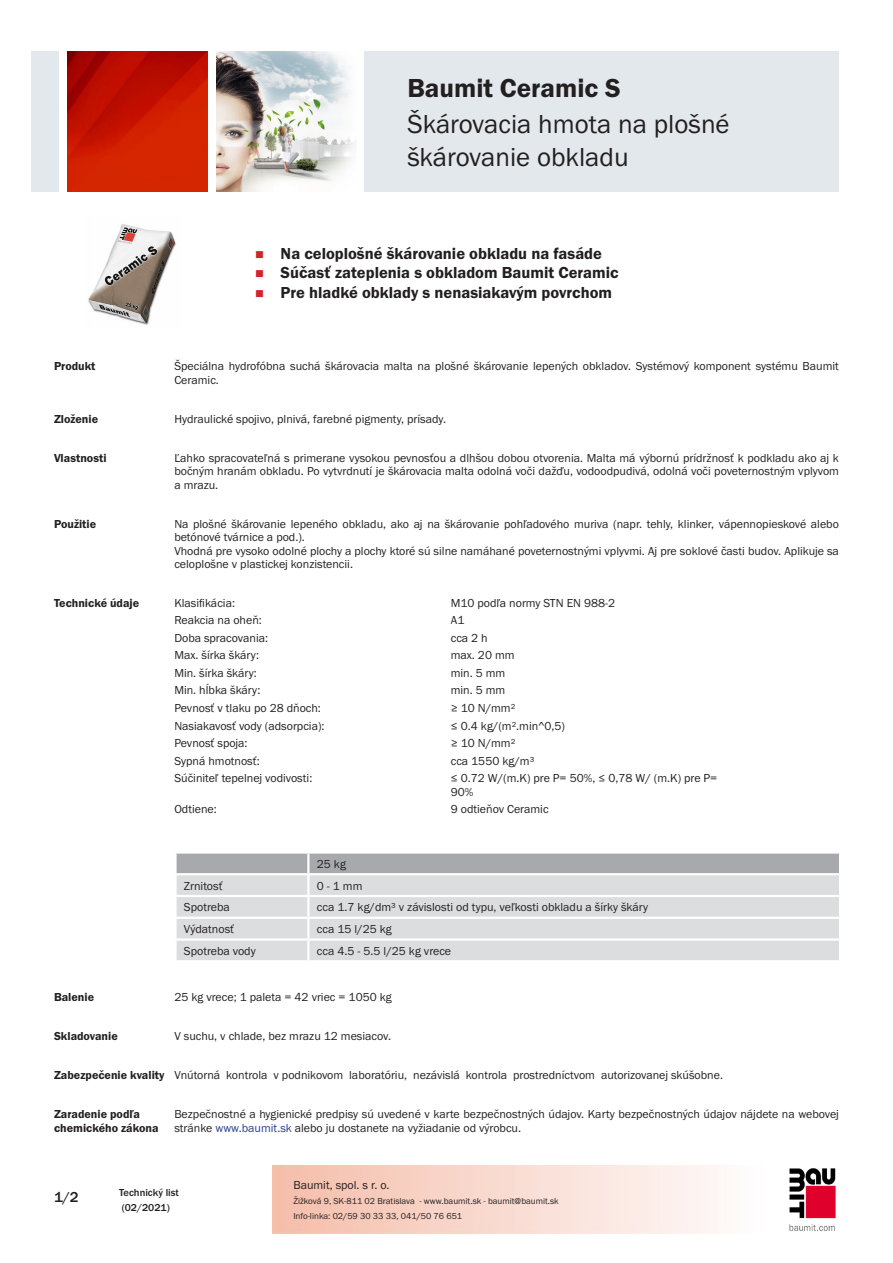
<style>
.page{position:relative;width:893px;height:1263px;background:#fff}
.page>*{position:absolute;margin:0;border:0;box-sizing:border-box;transform-origin:0 0}
.PDS_Produktname_Land{font:27px/32.4px "BM Franklin Gothic URW Boo";color:#231f20}
.PDS_Produktname{font:27px "BM Franklin Gothic URW Dem";color:#231f20}
.t1{font:16.5px "BM Franklin Gothic URW Dem";color:#231f20}
.t2{font:500 15px "BM Franklin Gothic URW";color:#231f20}
.PDS_Standard{font:12px/13.5px "BM Franklin Gothic URW Boo";color:#231f20}
.PDS_Standard_linksbü{font:12px/13.5px "BM Franklin Gothic URW Boo";color:#231f20}
.PDS_Header{font:12px/13.5px "BM Franklin Gothic URW Dem";color:#231f20}
.t3{font:500 10.5px/15px "BM Franklin Gothic URW";color:#231f20}
.t4{font:9px/15px "BM Franklin Gothic URW Boo";color:#231f20}
.s1{color:#253f8e}
</style>
<div class="page">
<img style="left:789px;top:1168px;width:47px;height:63px">
<div style="left:32px;top:51px;width:27px;height:140px;background:#e2e8eb"></div>
<img style="left:68px;top:52px;width:140px;height:139px">
<img style="left:216px;top:51px;width:140px;height:140px">
<div style="left:365px;top:51px;width:474px;height:140px;background:#e2e8eb"></div>
<img style="left:88px;top:224px;width:88px;height:101px">
<div style="left:177px;top:875px;width:662px;height:85px;background:#dcdddf"></div>
<svg style="left:175px;top:852px;width:665px;height:21px;background:#afb0b3"></svg>
<hr style="left:307px;top:875px;width:2px;height:20px;background:#fff">
<hr style="left:174px;top:895px;width:134px;height:2px;background:#fff">
<hr style="left:308px;top:895px;width:533px;height:2px;background:#fff">
<hr style="left:307px;top:897px;width:2px;height:20px;background:#fff">
<hr style="left:174px;top:917px;width:134px;height:2px;background:#fff">
<hr style="left:308px;top:917px;width:533px;height:2px;background:#fff">
<hr style="left:174px;top:938px;width:134px;height:3px;background:#fff">
<hr style="left:308px;top:938px;width:533px;height:3px;background:#fff">
<svg style="left:307px;top:919px;width:2px;height:41px"></svg>
<p class="PDS_Produktname" style="left:407px;top:71px;width:215px">Baumit Ceramic S</p>
<p class="PDS_Produktname_Land" style="left:407px;top:109px;width:324px">Škárovacia hmota na plošné škárovanie obkladu</p>
<p class="t1" style="left:281px;top:243px;width:323px">Na celoplošné škárovanie obkladu na fasáde</p>
<p class="t1" style="left:281px;top:263px;width:339px">Súčasť zateplenia s obkladom Baumit Ceramic</p>
<p class="t1" style="left:281px;top:282px;width:333px">Pre hladké obklady s nenasiakavým povrchom</p>
<p class="PDS_Header" style="left:54px;top:360px;width:43px">Produkt</p>
<p class="PDS_Standard" style="left:174px;top:360px;width:666px">Špeciálna hydrofóbna suchá škárovacia malta na plošné škárovanie lepených obkladov. Systémový komponent systému Baumit<br>Ceramic.</p>
<p class="PDS_Header" style="left:54px;top:412px;width:46px">Zloženie</p>
<p class="PDS_Standard" style="left:174px;top:412px;width:273px">Hydraulické spojivo, plnivá, farebné pigmenty, prísady.</p>
<p class="PDS_Header" style="left:54px;top:451px;width:54px">Vlastnosti</p>
<p class="PDS_Standard" style="left:174px;top:451px;width:666px;text-align:justify">Ľahko spracovateľná s primerane vysokou pevnosťou a dlhšou dobou otvorenia. Malta má výbornú prídržnosť k podkladu ako aj k bočným hranám obkladu. Po vytvrdnutí je škárovacia malta odolná voči dažďu, vodoodpudivá, odolná voči poveternostným vplyvom a mrazu.</p>
<p class="PDS_Header" style="left:54px;top:517px;width:44px">Použitie</p>
<p class="PDS_Standard" style="left:174px;top:517px;width:666px">Na plošné škárovanie lepeného obkladu, ako aj na škárovanie pohľadového muriva (napr. tehly, klinker, vápennopieskové alebo betónové tvárnice a pod.).</p>
<p class="PDS_Standard" style="left:174px;top:544px;width:666px">Vhodná pre vysoko odolné plochy a plochy ktoré sú silne namáhané poveternostnými vplyvmi. Aj pre soklové časti budov. Aplikuje sa celoplošne v plastickej konzistencii.</p>
<p class="PDS_Header" style="left:54px;top:596px;width:87px">Technické údaje</p>
<p class="PDS_Standard_linksbü" style="left:174px;top:596px;width:62px">Klasifikácia:</p>
<p class="PDS_Standard_linksbü" style="left:451px;top:596px;width:166px">M10 podľa normy STN EN 988-2</p>
<p class="PDS_Standard_linksbü" style="left:174px;top:614px;width:89px">Reakcia na oheň:</p>
<p class="PDS_Standard_linksbü" style="left:451px;top:614px;width:15px">A1</p>
<p class="PDS_Standard_linksbü" style="left:174px;top:631px;width:95px">Doba spracovania:</p>
<p class="PDS_Standard_linksbü" style="left:451px;top:631px;width:39px">cca 2 h</p>
<p class="PDS_Standard_linksbü" style="left:174px;top:649px;width:86px">Max. šírka škáry:</p>
<p class="PDS_Standard_linksbü" style="left:451px;top:649px;width:65px">max. 20 mm</p>
<p class="PDS_Standard_linksbü" style="left:174px;top:666px;width:84px">Min. šírka škáry:</p>
<p class="PDS_Standard_linksbü" style="left:451px;top:666px;width:56px">min. 5 mm</p>
<p class="PDS_Standard_linksbü" style="left:174px;top:684px;width:88px">Min. hĺbka škáry:</p>
<p class="PDS_Standard_linksbü" style="left:451px;top:684px;width:56px">min. 5 mm</p>
<p class="PDS_Standard_linksbü" style="left:174px;top:701px;width:148px">Pevnosť v tlaku po 28 dňoch:</p>
<p class="PDS_Standard_linksbü" style="left:451px;top:701px;width:66px">≥ 10 N/mm²</p>
<p class="PDS_Standard_linksbü" style="left:174px;top:719px;width:152px">Nasiakavosť vody (adsorpcia):</p>
<p class="PDS_Standard_linksbü" style="left:451px;top:719px;width:116px">≤ 0.4 kg/(m².min^0,5)</p>
<p class="PDS_Standard_linksbü" style="left:174px;top:736px;width:75px">Pevnosť spoja:</p>
<p class="PDS_Standard_linksbü" style="left:451px;top:736px;width:66px">≥ 10 N/mm²</p>
<p class="PDS_Standard_linksbü" style="left:174px;top:754px;width:87px">Sypná hmotnosť:</p>
<p class="PDS_Standard_linksbü" style="left:451px;top:754px;width:85px">cca 1550 kg/m³</p>
<p class="PDS_Standard_linksbü" style="left:174px;top:771px;width:139px">Súčiniteľ tepelnej vodivosti:</p>
<p class="PDS_Standard_linksbü" style="left:451px;top:771px;width:268px">≤ 0.72 W/(m.K) pre P= 50%, ≤ 0,78 W/ (m.K) pre P=<br>90%</p>
<p class="PDS_Standard_linksbü" style="left:174px;top:802px;width:44px">Odtiene:</p>
<p class="PDS_Standard_linksbü" style="left:451px;top:802px;width:99px">9 odtieňov Ceramic</p>
<p class="PDS_Standard_linksbü" style="left:317px;top:857px;width:31px">25 kg</p>
<p class="PDS_Standard_linksbü" style="left:184px;top:879px;width:40px">Zrnitosť</p>
<p class="PDS_Standard_linksbü" style="left:317px;top:879px;width:47px">0 - 1 mm</p>
<p class="PDS_Standard_linksbü" style="left:184px;top:901px;width:47px">Spotreba</p>
<p class="PDS_Standard_linksbü" style="left:317px;top:901px;width:333px">cca 1.7 kg/dm³ v závislosti od typu, veľkosti obkladu a šírky škáry</p>
<p class="PDS_Standard_linksbü" style="left:184px;top:922px;width:52px">Výdatnosť</p>
<p class="PDS_Standard_linksbü" style="left:317px;top:922px;width:76px">cca 15 l/25 kg</p>
<p class="PDS_Standard_linksbü" style="left:184px;top:944px;width:73px">Spotreba vody</p>
<p class="PDS_Standard_linksbü" style="left:317px;top:944px;width:136px">cca 4.5 - 5.5 l/25 kg vrece</p>
<p class="PDS_Header" style="left:54px;top:991px;width:42px">Balenie</p>
<p class="PDS_Standard" style="left:174px;top:991px;width:219px">25 kg vrece; 1 paleta = 42 vriec = 1050 kg</p>
<p class="PDS_Header" style="left:54px;top:1030px;width:65px">Skladovanie</p>
<p class="PDS_Standard" style="left:174px;top:1030px;width:218px">V suchu, v chlade, bez mrazu 12 mesiacov.</p>
<p class="PDS_Header" style="left:54px;top:1068px;width:112px">Zabezpečenie kvality</p>
<p class="PDS_Standard" style="left:174px;top:1068px;width:553px">Vnútorná kontrola v podnikovom laboratóriu, nezávislá kontrola prostredníctvom autorizovanej skúšobne.␍</p>
<p class="PDS_Header" style="left:54px;top:1107px;width:106px">Zaradenie podľa chemického zákona</p>
<p class="PDS_Standard" style="left:174px;top:1107px;width:666px">Bezpečnostné a hygienické predpisy sú uvedené v karte bezpečnostných údajov. Karty bezpečnostných údajov nájdete na webovej stránke <span class="s1">www.baumit.sk</span> alebo ju dostanete na vyžiadanie od výrobcu.</p>
<p class="t2" style="left:54px;top:1188px;width:26px">1/2</p>
<p class="t3" style="left:119px;top:1185px;width:61px">Technický list (02/2021)</p>
<p class="PDS_Standard" style="left:293px;top:1178px;width:98px">Baumit, spol. s r. o.</p>
<p class="t4" style="left:293px;top:1193px;width:267px">Žižková 9, SK-811 02 Bratislava - www.baumit.sk - baumit@baumit.sk<br>Info-linka: 02/59 30 33 33, 041/50 76 651</p>
</div>
